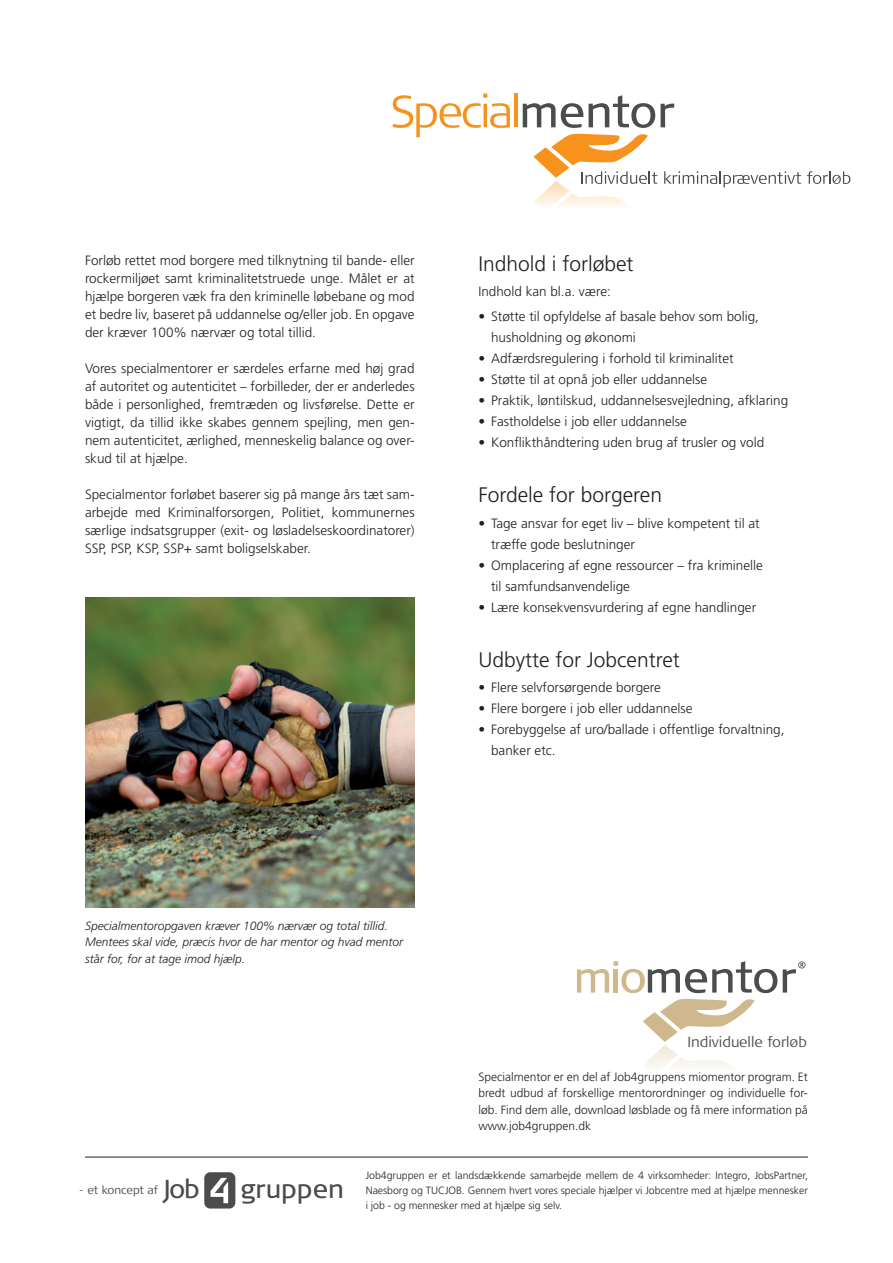
<style>
.page{position:relative;width:893px;height:1263px;background:#fff}
.page>*{position:absolute;margin:0;border:0;box-sizing:border-box;transform-origin:0 0}
.t1{font:25.95px "Signa OT";letter-spacing:-.005em;color:#4b4c4d}
.t2{font:300 21px "Frutiger";color:#231f20}
.t3{font:300 14.7px "Signa OT";color:#4b4c4d}
.t4{font:300 13.5px/18px "Frutiger";color:#231f20}
.t5{font:300 12px/16.5px "Frutiger";color:#231f20;text-align:justify}
.t6{font:italic 300 12px/16.5px "Frutiger";color:#231f20}
.t7{font:300 11.55px "Signa OT";letter-spacing:-.01em;color:#4b4c4d}
.t8{font:300 10.5px/15px "Frutiger";color:#231f20;text-align:justify}
</style>
<div class="page">
<svg style="left:783px;top:961px;width:22px;height:31px"></svg>
<svg style="left:577px;top:961px;width:200px;height:106px"></svg>
<img style="left:85px;top:597px;width:330px;height:311px">
<div style="left:204px;top:1172px;width:31px;height:36px;background:#4b4c4d;border-radius:6px"></div>
<svg style="left:211px;top:1178px;width:17px;height:25px"></svg>
<hr style="left:85px;top:1157px;width:723px;height:1px;background:#231f20">
<svg style="left:393px;top:94px;width:117px;height:43px"></svg>
<hr style="left:514px;top:94px;width:4px;height:33px;background:#f7931d">
<svg style="left:523px;top:95px;width:278px;height:112px"></svg>
<svg style="left:807px;top:171px;width:43px;height:13px"></svg>
<p class="t4" style="left:85px;top:252px;width:331px;text-align:justify">Forløb rettet mod borgere med tilknytning til bande- eller rockermiljøet samt kriminalitetstruede unge. Målet er at hjælpe borgeren væk fra den kriminelle løbebane og mod et bedre liv, baseret på uddannelse og/eller job. En opgave der kræver 100% nærvær og total tillid.</p>
<p class="t4" style="left:85px;top:360px;width:331px;text-align:justify">Vores specialmentorer er særdeles erfarne med høj grad af autoritet og autenticitet – forbilleder, der er anderledes både i personlighed, fremtræden og livsførelse. Dette er vigtigt, da tillid ikke skabes gennem spejling, men gen&shy;nem autenticitet, ærlighed, menneskelig balance og over&shy;skud til at hjælpe.</p>
<p class="t4" style="left:85px;top:486px;width:331px;text-align:justify">Specialmentor forløbet baserer sig på mange års tæt sam&shy;arbejde med Kriminalforsorgen, Politiet, kommunernes særlige indsatsgrupper (exit- og løsladelseskoordinatorer)<br>SSP, PSP, KSP, SSP+ samt boligselskaber.</p>
<h2 class="t2" style="left:478px;top:252px;width:157px">Indhold i forløbet</h2>
<p class="t4" style="left:478px;top:283px;width:134px">Indhold kan bl.a. være:</p>
<p class="t4" style="left:491px;top:306px;width:269px;line-height:21px;text-indent:-13px">• Støtte til opfyldelse af basale behov som bolig, husholdning og økonomi</p>
<p class="t4" style="left:478px;top:350px;width:257px">• Adfærdsregulering i forhold til kriminalitet</p>
<p class="t4" style="left:478px;top:371px;width:230px">• Støtte til at opnå job eller uddannelse</p>
<p class="t4" style="left:478px;top:392px;width:311px">• Praktik, løntilskud, uddannelsesvejledning, afklaring</p>
<p class="t4" style="left:478px;top:413px;width:210px">• Fastholdelse i job eller uddannelse</p>
<p class="t4" style="left:478px;top:434px;width:287px">• Konflikthåndtering uden brug af trusler og vold</p>
<h2 class="t2" style="left:478px;top:483px;width:185px">Fordele for borgeren</h2>
<p class="t4" style="left:491px;top:513px;width:270px;line-height:21px;text-indent:-13px">• Tage ansvar for eget liv – blive kompetent til at træffe gode beslutninger</p>
<p class="t4" style="left:491px;top:555px;width:273px;line-height:21px;text-indent:-13px">• Omplacering af egne ressourcer – fra kriminelle til samfundsanvendelige</p>
<p class="t4" style="left:478px;top:598px;width:279px">• Lære konsekvensvurdering af egne handlinger</p>
<h2 class="t2" style="left:478px;top:648px;width:203px">Udbytte for Jobcentret</h2>
<p class="t4" style="left:478px;top:678px;width:184px">• Flere selvforsørgende borgere</p>
<p class="t4" style="left:478px;top:699px;width:216px">• Flere borgere i job eller uddannelse</p>
<p class="t4" style="left:491px;top:719px;width:295px;line-height:21px;text-indent:-13px">• Forebyggelse af uro/ballade i offentlige forvaltning, banker etc.</p>
<p class="t6" style="left:85px;top:917px;width:320px">Specialmentoropgaven kræver 100% nærvær og total tillid.<br>Mentees skal vide, præcis hvor de har mentor og hvad mentor står for, for at tage imod hjælp.</p>
<p class="t3" style="left:688px;top:1033px;width:121px">Individuelle forløb</p>
<p class="t5" style="left:478px;top:1068px;width:331px">Specialmentor er en del af Job4gruppens miomentor program. Et bredt udbud af forskellige mentorordninger og individuelle for&shy;løb. Find dem alle, download løsblade og få mere information på www.job4gruppen.dk</p>
<p class="t7" style="left:79px;top:1184px;width:80px">- et koncept af</p>
<h1 class="t1" style="left:164px;top:1174px;width:38px">Job</h1>
<h1 class="t1" style="left:240px;top:1174px;width:105px">gruppen</h1>
<p class="t8" style="left:366px;top:1168px;width:444px">Job4gruppen er et landsdækkende samarbejde mellem de 4 virksomheder: Integro, JobsPartner, Naesborg og TUCJOB. Gennem hvert vores speciale hjælper vi Jobcentre med at hjælpe mennesker i job - og mennesker med at hjælpe sig selv.</p>
</div>
